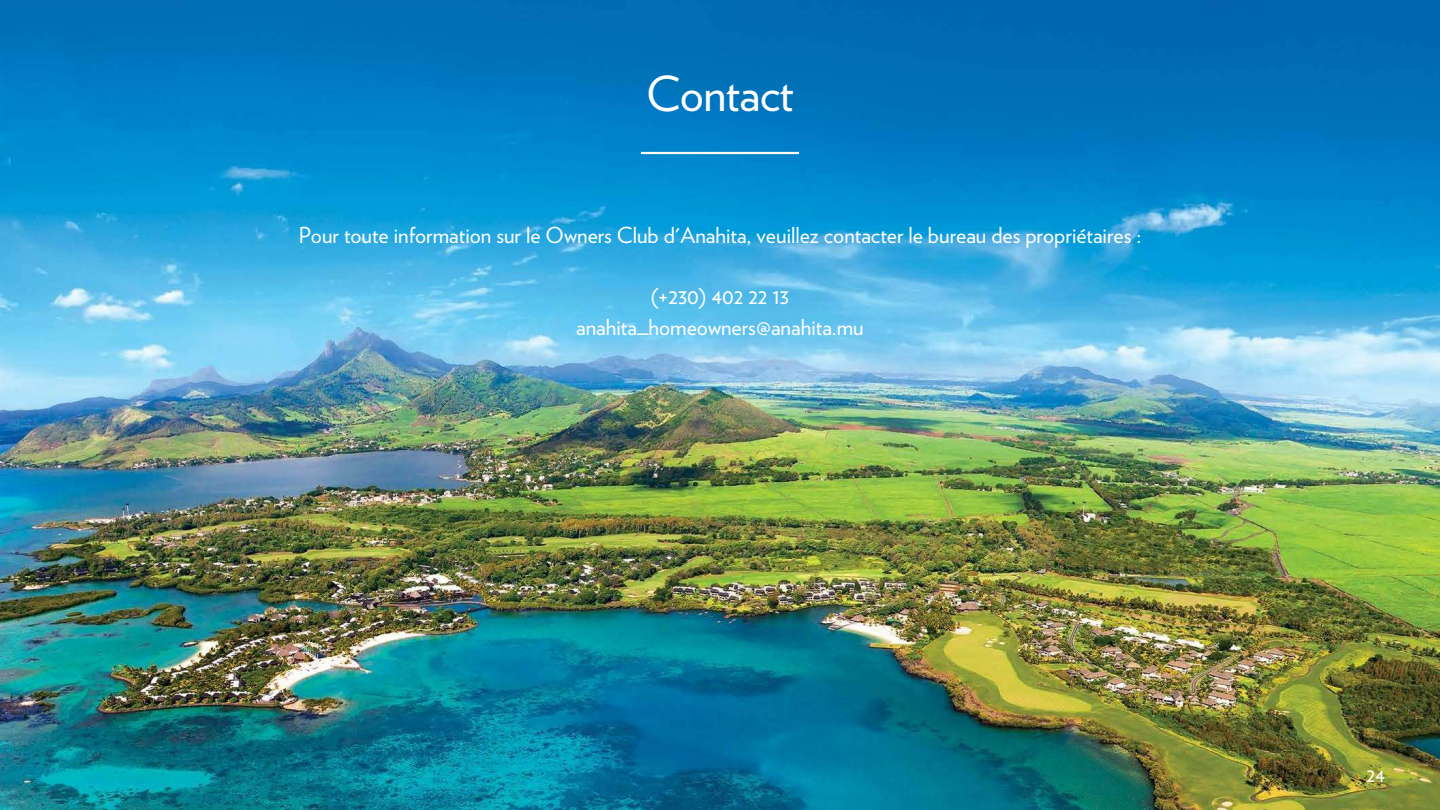
<style>
.page{position:relative;width:1440px;height:810px;background:#fff}
.page>*{position:absolute;margin:0;border:0;box-sizing:border-box;transform-origin:0 0}
.t1{font:48px "Verlag";letter-spacing:-.015em;color:#fff}
.t2{font:22px/30.8px "Verlag";color:#fff;text-align:center}
.t3{font:20px "Verlag";color:#fff}
</style>
<div class="page">
<img style="left:0;top:0;width:1440px;height:810px">
<hr style="left:641px;top:152px;width:158px;height:2px;background:#fff">
<h1 class="t1" style="left:646px;top:73px;width:149px">Contact</h1>
<p class="t2" style="left:299px;top:221px;width:844px">Pour toute information sur le Owners Club d'Anahita, veuillez contacter le bureau des propriétaires :</p>
<p class="t2" style="left:576px;top:282px;width:289px">(+230) 402 22 13 anahita_homeowners@anahita.mu</p>
<p class="t3" style="left:1366px;top:766px;width:20px">24</p>
</div>
